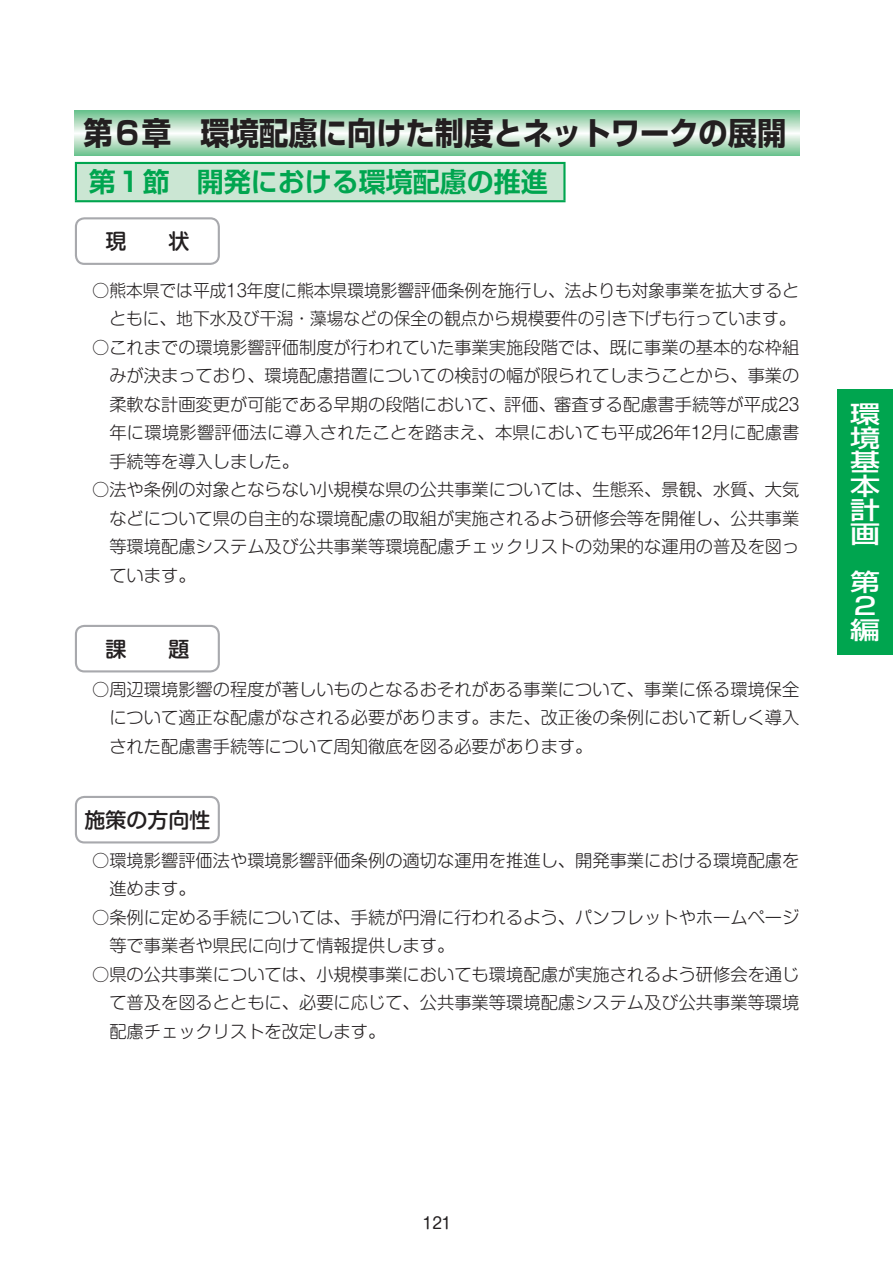
<style>
.page{position:relative;width:893px;height:1263px;background:#fff}
.page>*{position:absolute;margin:0;border:0;box-sizing:border-box;transform-origin:0 0}
.t1{font:700 31.5px "Shin Go Pr 6";color:#231f20;scale:.93 1}
.t2{font:700 27px "Shin Go Pr 5 De";color:#00a54f}
.t3{font:500 24px/24px "Shin Go Pr 6";color:#fff;text-align:justify;scale:1.25 1}
.t4{font:500 21px "Shin M Go Pr 6";color:#231f20}
.t5{font:300 17.25px/28.5px "Shin M Go Pr 6";color:#231f20;text-align:justify}
.t6{font:15.75px "Shin M Go Pr 6";color:#231f20}
</style>
<div class="page">
<svg style="left:75px;top:111px;width:724px;height:45px;background:#b2ddc1"></svg>
<div style="left:76px;top:163px;width:488px;height:38px;background:#cbe6d3"></div>
<hr style="left:75px;top:162px;width:491px;height:2px;background:#00a54f">
<hr style="left:75px;top:164px;width:2px;height:36px;background:#00a54f">
<hr style="left:563px;top:164px;width:3px;height:36px;background:#00a54f">
<hr style="left:75px;top:200px;width:491px;height:2px;background:#00a54f">
<div style="left:75px;top:217px;width:145px;height:48px;border:2px solid #a8a9ad;border-radius:9px"></div>
<div style="left:75px;top:625px;width:145px;height:47px;border:2px solid #a8a9ad;border-radius:9px"></div>
<div style="left:75px;top:796px;width:145px;height:47px;border:2px solid #a8a9ad;border-radius:9px"></div>
<div style="left:837px;top:389px;width:56px;height:265px;background:#00a54f"></div>
<h1 class="t1" style="left:83px;top:108px;width:758px">第６章　環境配慮に向けた制度とネットワークの展開</h1>
<h2 class="t2" style="left:89px;top:160px;width:461px">第１節　開発における環境配慮の推進</h2>
<p class="t4" style="left:105px;top:224px;width:85px">現　　状</p>
<p class="t5" style="left:92px;top:275px;width:709px;text-align:right">○熊本県では平成13年度に熊本県環境影響評価条例を施行し、法よりも対象事業を拡大するとともに、地下水及び干潟・藻場などの保全の観点から規模要件の引き下げも行っています。</p>
<p class="t5" style="left:109px;top:332px;width:692px;text-indent:-17px">○これまでの環境影響評価制度が行われていた事業実施段階では、既に事業の基本的な枠組みが決まっており、環境配慮措置についての検討の幅が限られてしまうことから、事業の柔軟な計画変更が可能である早期の段階において、評価、審査する配慮書手続等が平成23年に環境影響評価法に導入されたことを踏まえ、本県においても平成26年12月に配慮書手続等を導入しました。</p>
<p class="t5" style="left:109px;top:474px;width:691px;text-indent:-17px">○法や条例の対象とならない小規模な県の公共事業については、生態系、景観、水質、大気などについて県の自主的な環境配慮の取組が実施されるよう研修会等を開催し、公共事業等環境配慮システム及び公共事業等環境配慮チェックリストの効果的な運用の普及を図っています。</p>
<p class="t4" style="left:105px;top:632px;width:85px">課　　題</p>
<p class="t5" style="left:109px;top:674px;width:691px;text-indent:-17px">○周辺環境影響の程度が著しいものとなるおそれがある事業について、事業に係る環境保全について適正な配慮がなされる必要があります。また、改正後の条例において新しく導入された配慮書手続等について周知徹底を図る必要があります。</p>
<p class="t4" style="left:84px;top:803px;width:127px">施策の方向性</p>
<p class="t5" style="left:109px;top:845px;width:691px;text-indent:-17px">○環境影響評価法や環境影響評価条例の適切な運用を推進し、開発事業における環境配慮を進めます。</p>
<p class="t5" style="left:109px;top:902px;width:691px;text-indent:-17px">○条例に定める手続については、手続が円滑に行われるよう、パンフレットやホームページ等で事業者や県民に向けて情報提供します。</p>
<p class="t5" style="left:109px;top:959px;width:691px;text-indent:-17px">○県の公共事業については、小規模事業においても環境配慮が実施されるよう研修会を通じて普及を図るとともに、必要に応じて、公共事業等環境配慮システム及び公共事業等環境配慮チェックリストを改定します。</p>
<h3 class="t3" style="left:850px;top:400px;width:25px">環境基本計画</h3>
<h3 class="t3" style="left:850px;top:568px;width:25px;text-align:left">第<br>２編</h3>
<p class="t6" style="left:423px;top:1210px;width:30px">121</p>
</div>
